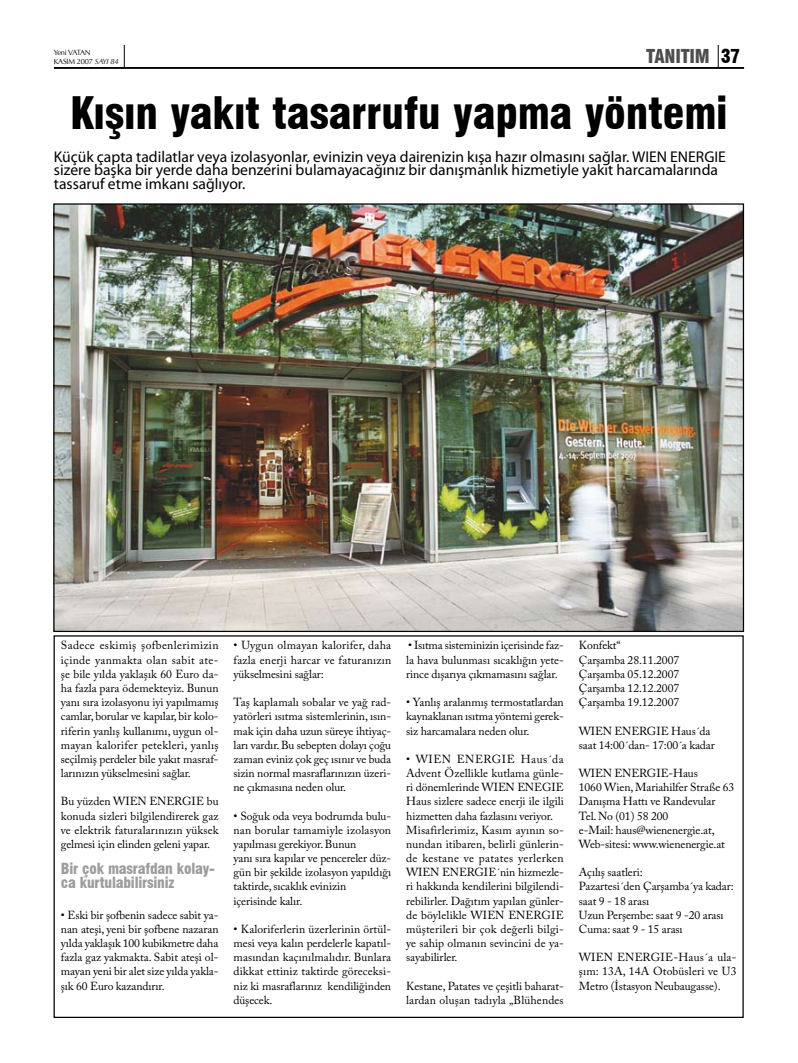
<style>
.page{position:relative;width:798px;height:1063px;background:#fff}
.page>*{position:absolute;margin:0;border:0;box-sizing:border-box;transform-origin:0 0}
.t1{font:900 condensed 43.75px "Swiss 721 BT";letter-spacing:-.005em;color:#000}
.t2{font:900 condensed 18.75px "Swiss 721 BT";letter-spacing:-.015em;color:#4d4d4d}
.t3{font:15.62px/13.8px "Myriad Pro";color:#000}
.t4{font:900 condensed 15px/14.1px "Swiss 721 BT";letter-spacing:-.015em;color:#9c9d9f}
.t5{font:11.62px/14.1px "Adobe Caslon Pro";letter-spacing:-.01em;color:#000;text-align:justify}
.t6{font:7.5px/9px "Optima";letter-spacing:-.03em;color:#000}
.s1{font-style:italic}
.s2{color:#000}
</style>
<div class="page">
<img style="left:55px;top:205px;width:686px;height:425px">
<svg style="left:717px;top:45px;width:1px;height:22px"></svg>
<svg style="left:124px;top:45px;width:1px;height:22px"></svg>
<hr style="left:54px;top:67px;width:689px;height:2px;background:#000">
<p class="t6" style="left:54px;top:48px;width:66px">Yeni VATAN<br>KASIM 2007 <span class="s1">SAYI 84</span></p>
<h2 class="t2" style="left:646px;top:45px;width:95px">TANITIM <span class="s2">37</span></h2>
<h1 class="t1" style="left:70px;top:87px;width:659px">Kışın yakıt tasarrufu yapma yöntemi</h1>
<p class="t3" style="left:54px;top:149px;width:673px">Küçük çapta tadilatlar veya izolasyonlar, evinizin veya dairenizin kışa hazır olmasını sağlar. WIEN ENERGIE sizere başka bir yerde daha benzerini bulamayacağınız bir danışmanlık hizmetiyle yakıt harcamalarında tassaruf etme imkanı sağlıyor.</p>
<p class="t5" style="left:61px;top:638px;width:159px">Sadece eskimiş şofbenlerimizin içinde yanmakta olan sabit ate&shy;şe bile yılda yaklaşık 60 Euro da&shy;ha fazla para ödemekteyiz. Bunun yanı sıra izolasyonu iyi yapılmamış camlar, borular ve kapılar, bir kolo&shy;riferin yanlış kullanımı, uygun ol&shy;mayan kalorifer petekleri, yanlış seçilmiş perdeler bile yakıt masraf&shy;larınızın yükselmesini sağlar.</p>
<p class="t5" style="left:61px;top:794px;width:159px">Bu yüzden WIEN ENERGIE bu konuda sizleri bilgilendirerek gaz ve elektrik faturalarınızın yüksek gelmesi için elinden geleni yapar.</p>
<p class="t4" style="left:61px;top:861px;width:155px">Bir çok masrafdan kolay&shy;ca kurtulabilirsiniz</p>
<p class="t5" style="left:61px;top:908px;width:159px">• Eski bir şofbenin sadece sabit ya&shy;nan ateşi, yeni bir şofbene nazaran yılda yaklaşık 100 kubikmetre daha fazla gaz yakmakta. Sabit ateşi ol&shy;mayan yeni bir alet size yılda yakla&shy;şık 60 Euro kazandırır.</p>
<p class="t5" style="left:233px;top:638px;width:159px">• Uygun olmayan kalorifer, daha fazla enerji harcar ve faturanızın yükselmesini sağlar:</p>
<p class="t5" style="left:233px;top:695px;width:159px">Taş kaplamalı sobalar ve yağ rad&shy;yatörleri ısıtma sistemlerinin, ısın&shy;mak için daha uzun süreye ihtiyaç&shy;ları vardır. Bu sebepten dolayı çoğu zaman eviniz çok geç ısınır ve buda sizin normal masraflarınızın üzeri&shy;ne çıkmasına neden olur.</p>
<p class="t5" style="left:233px;top:808px;width:159px;text-align:left">• Soğuk oda veya bodrumda bulu&shy;nan borular tamamiyle izolasyon yapılması gerekiyor. Bunun<br>yanı sıra kapılar ve pencereler düz&shy;gün bir şekilde izolasyon yapıldığı taktirde, sıcaklık evinizin içerisinde kalır.</p>
<p class="t5" style="left:233px;top:922px;width:159px">• Kaloriferlerin üzerlerinin örtül&shy;mesi veya kalın perdelerle kapatıl&shy;masından kaçınılmalıdır. Bunlara dikkat ettiniz taktirde göreceksi&shy;niz ki masraflarınız kendiliğinden düşecek.</p>
<p class="t5" style="left:406px;top:638px;width:159px">• Isıtma sisteminizin içerisinde faz&shy;la hava bulunması sıcaklığın yete&shy;rince dışarıya çıkmamasını sağlar.</p>
<p class="t5" style="left:406px;top:695px;width:159px">• Yanlış aralanmış termostatlardan kaynaklanan ısıtma yöntemi gerek&shy;siz harcamalara neden olur.</p>
<p class="t5" style="left:406px;top:752px;width:159px;text-align:left">• WIEN ENERGIE Haus´da<br>Advent Özellikle kutlama günle&shy;ri dönemlerinde WIEN ENEGIE<br>Haus sizlere sadece enerji ile ilgili hizmetten daha fazlasını veriyor.<br>Misafirlerimiz, Kasım ayının so&shy;nundan itibaren, belirli günlerin&shy;de kestane ve patates yerlerken<br>WIEN ENERGIE´nin hizmezle&shy;ri hakkında kendilerini bilgilendi&shy;rebilirler. Dağıtım yapılan günler&shy;de böylelikle WIEN ENERGIE müşterileri bir çok değerli bilgi&shy;ye sahip olmanın sevincini de ya&shy;sayabilirler.</p>
<p class="t5" style="left:406px;top:979px;width:159px">Kestane, Patates ve çeşitli baharat&shy;lardan oluşan tadıyla „Blühendes</p>
<p class="t5" style="left:578px;top:638px;width:102px;text-align:left">Konfekt“<br>Çarşamba 28.11.2007<br>Çarşamba 05.12.2007<br>Çarşamba 12.12.2007<br>Çarşamba 19.12.2007</p>
<p class="t5" style="left:578px;top:723px;width:137px">WIEN ENERGIE Haus´da saat 14:00´dan- 17:00´a kadar</p>
<p class="t5" style="left:578px;top:766px;width:157px;text-align:left">WIEN ENERGIE-Haus<br>1060 Wien, Mariahilfer Straße 63<br>Danışma Hattı ve Randevular<br>Tel. No (01) 58 200<br>e-Mail: haus@wienenergie.at,<br>Web-sitesi: www.wienenergie.at</p>
<p class="t5" style="left:578px;top:865px;width:156px;text-align:left">Açılış saatleri:<br>Pazartesi´den Çarşamba´ya kadar: saat 9 - 18 arası<br>Uzun Perşembe: saat 9 -20 arası<br>Cuma: saat 9 - 15 arası</p>
<p class="t5" style="left:578px;top:950px;width:159px">WIEN ENERGIE-Haus´a ula&shy;şım: 13A, 14A Otobüsleri ve U3<br>Metro (İstasyon Neubaugasse).</p>
</div>
